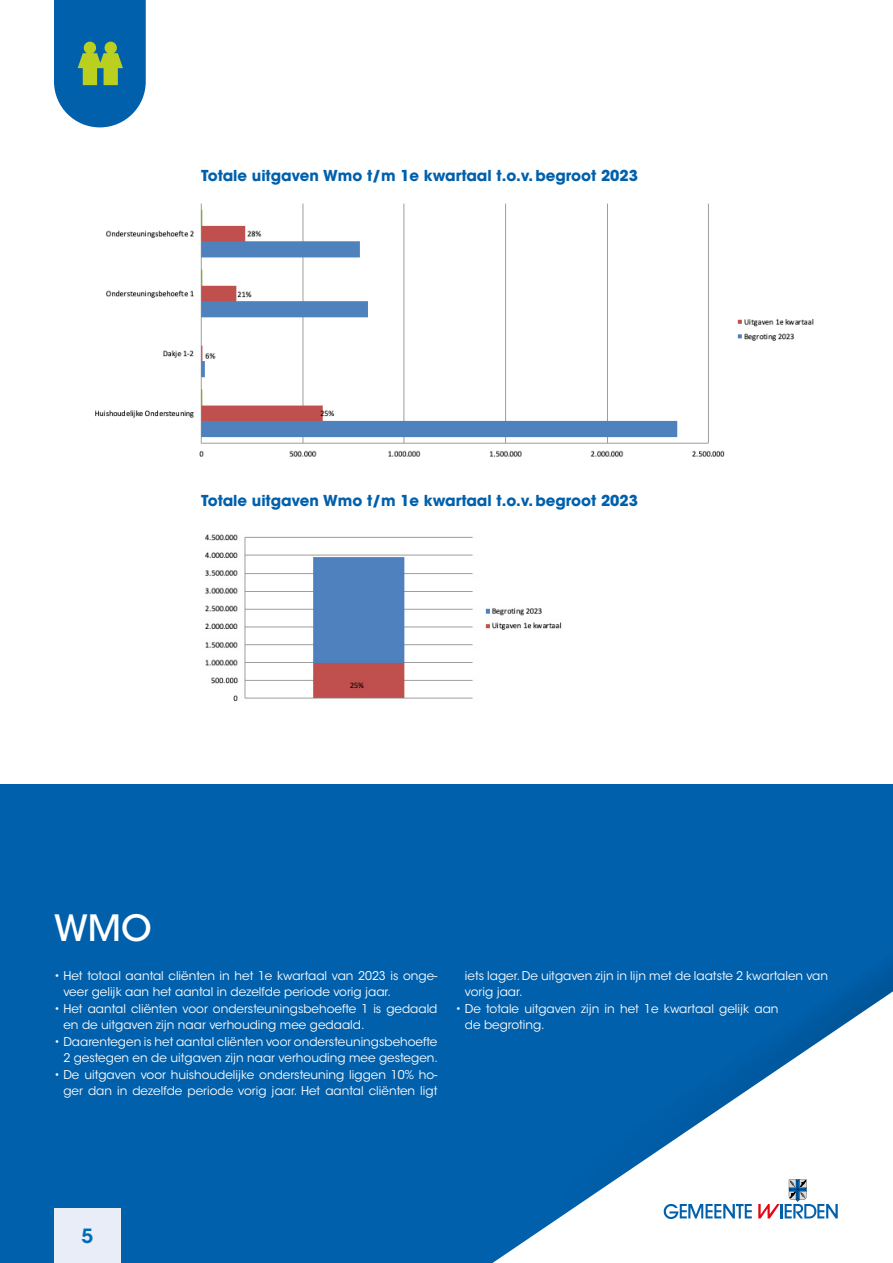
<style>
.page{position:relative;width:893px;height:1263px;background:#fff}
.page>*{position:absolute;margin:0;border:0;box-sizing:border-box;transform-origin:0 0}
.t1{font:500 36px "ITC Avant Garde Std";color:#fff}
.t2{font:600 19.5px "ITC Avant Garde Std";color:#006cb5}
.t3{font:700 15px "ITC Avant Garde Std";color:#0060ac}
.t4{font:12px/16.5px "ITC Avant Garde Std";color:#fff}
</style>
<div class="page">
<div style="left:0;top:784px;width:893px;height:479px;background:#0060ac"></div>
<svg style="left:492px;top:991px;width:401px;height:272px"></svg>
<svg style="left:664px;top:1204px;width:88px;height:15px"></svg>
<svg style="left:758px;top:1179px;width:80px;height:39px;background:#cad1de"></svg>
<div style="left:54px;top:1209px;width:67px;height:54px;background:#e9edf8"></div>
<svg style="left:54px;top:0;width:92px;height:127px;background:#2778a2"></svg>
<img style="left:205px;top:534px;width:357px;height:167px">
<img style="left:95px;top:203px;width:719px;height:254px">
<p class="t3" style="left:201px;top:166px;width:438px">Totale uitgaven Wmo t/m 1e kwartaal t.o.v. begroot 2023</p>
<p class="t3" style="left:201px;top:490px;width:438px">Totale uitgaven Wmo t/m 1e kwartaal t.o.v. begroot 2023</p>
<h1 class="t1" style="left:54px;top:906px;width:99px">WMO</h1>
<p class="t4" style="left:63px;top:967px;width:376px;text-indent:-9px">• Het totaal aantal cliënten in het 1e kwartaal van 2023 is onge&shy;veer gelijk aan het aantal in dezelfde periode vorig jaar.</p>
<p class="t4" style="left:63px;top:1000px;width:376px;text-indent:-9px">• Het aantal cliënten voor ondersteuningsbehoefte 1 is gedaald en de uitgaven zijn naar verhouding mee gedaald.</p>
<p class="t4" style="left:54px;top:1033px;width:385px;text-align:right">• Daarentegen is het aantal cliënten voor ondersteuningsbehoefte<br>2 gestegen en de uitgaven zijn naar verhouding mee gestegen.</p>
<p class="t4" style="left:54px;top:1066px;width:385px;text-align:right">• De uitgaven voor huishoudelijke ondersteuning liggen 10% ho&shy;ger dan in dezelfde periode vorig jaar. Het aantal cliënten ligt</p>
<p class="t4" style="left:465px;top:967px;width:365px">iets lager. De uitgaven zijn in lijn met de laatste 2 kwartalen van vorig jaar.</p>
<p class="t4" style="left:465px;top:1000px;width:315px;text-indent:-9px">• De totale uitgaven zijn in het 1e kwartaal gelijk aan de begroting.</p>
<h2 class="t2" style="left:82px;top:1224px;width:13px">5</h2>
</div>
